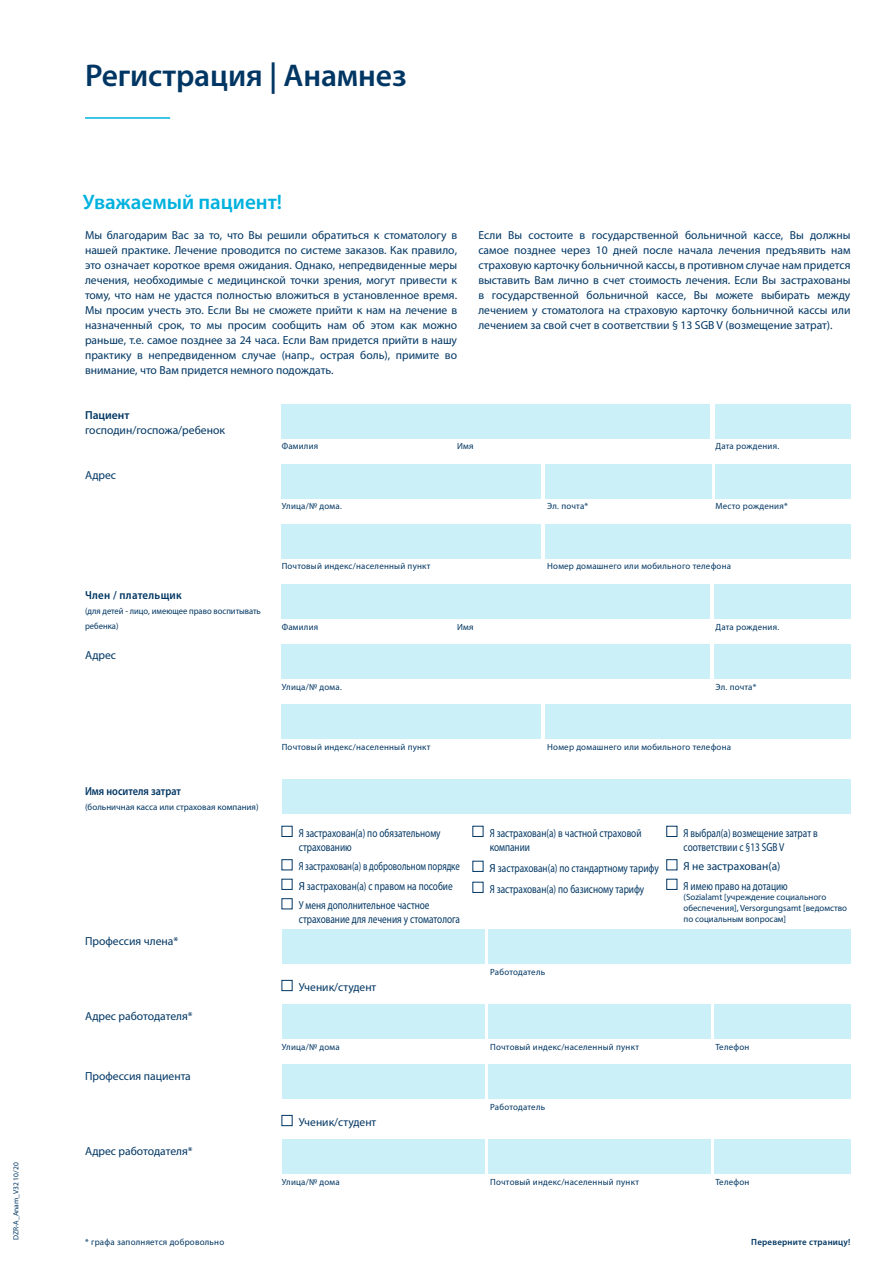
<style>
.page{position:relative;width:893px;height:1263px;background:#fff}
.page>*{position:absolute;margin:0;border:0;box-sizing:border-box;transform-origin:0 0}
.t1{font:600 31.5px "Myriad Pro";letter-spacing:-.005em;color:#003663}
.t2{font:600 21px "Myriad Pro";color:#00b1de}
.t3{font:11.7px/15px "Myriad Pro";color:#003663;text-align:justify}
.t4{font:11.7px/14px "Myriad Pro";color:#003663;scale:.8 1}
.t5{font:11.7px/19.5px "Myriad Pro";color:#003663;scale:.75 1}
.t6{font:600 11.7px "Myriad Pro";color:#003663;scale:.88 1}
.t7{font:600 11.7px "Myriad Pro";letter-spacing:.025em;color:#003663;scale:.94 1}
.t8{font:600 11.7px "Myriad Pro";color:#003663}
.t9{font:9px "Myriad Pro";letter-spacing:.025em;color:#003663}
.t10{font:9px/10.8px "Myriad Pro";color:#003663}
.t11{font:9px/15px "Myriad Pro";color:#003663;scale:.95 1}
.t12{font:600 9px "Myriad Pro";letter-spacing:.025em;color:#003663}
.t13{font:7.5px "Myriad Pro";color:#003663}
</style>
<div class="page">
<div style="left:282px;top:404px;width:428px;height:34px;background:#ccf0f8"></div>
<div style="left:282px;top:464px;width:259px;height:34px;background:#ccf0f8"></div>
<div style="left:545px;top:464px;width:166px;height:34px;background:#ccf0f8"></div>
<div style="left:282px;top:524px;width:259px;height:34px;background:#ccf0f8"></div>
<div style="left:282px;top:584px;width:428px;height:34px;background:#ccf0f8"></div>
<div style="left:282px;top:644px;width:428px;height:34px;background:#ccf0f8"></div>
<div style="left:282px;top:929px;width:202px;height:34px;background:#ccf0f8"></div>
<div style="left:282px;top:1004px;width:202px;height:34px;background:#ccf0f8"></div>
<div style="left:488px;top:1004px;width:222px;height:34px;background:#ccf0f8"></div>
<div style="left:282px;top:1064px;width:202px;height:34px;background:#ccf0f8"></div>
<div style="left:282px;top:1139px;width:202px;height:34px;background:#ccf0f8"></div>
<div style="left:488px;top:1139px;width:222px;height:34px;background:#ccf0f8"></div>
<div style="left:282px;top:704px;width:259px;height:34px;background:#ccf0f8"></div>
<div style="left:282px;top:779px;width:568px;height:34px;background:#ccf0f8"></div>
<div style="left:715px;top:464px;width:135px;height:34px;background:#ccf0f8"></div>
<div style="left:715px;top:404px;width:135px;height:34px;background:#ccf0f8"></div>
<div style="left:545px;top:524px;width:305px;height:34px;background:#ccf0f8"></div>
<div style="left:714px;top:584px;width:136px;height:34px;background:#ccf0f8"></div>
<div style="left:714px;top:644px;width:136px;height:34px;background:#ccf0f8"></div>
<div style="left:488px;top:929px;width:362px;height:34px;background:#ccf0f8"></div>
<div style="left:714px;top:1004px;width:136px;height:34px;background:#ccf0f8"></div>
<div style="left:488px;top:1064px;width:362px;height:34px;background:#ccf0f8"></div>
<div style="left:714px;top:1139px;width:136px;height:34px;background:#ccf0f8"></div>
<div style="left:545px;top:704px;width:305px;height:34px;background:#ccf0f8"></div>
<div style="left:282px;top:826px;width:10px;height:11px;background:#fff;border:1px solid #003663"></div>
<div style="left:282px;top:859px;width:10px;height:11px;background:#fff;border:1px solid #003663"></div>
<div style="left:282px;top:879px;width:10px;height:11px;background:#fff;border:1px solid #003663"></div>
<div style="left:282px;top:898px;width:10px;height:11px;background:#fff;border:1px solid #003663"></div>
<div style="left:282px;top:980px;width:10px;height:11px;background:#fff;border:1px solid #003663"></div>
<div style="left:282px;top:1115px;width:10px;height:11px;background:#fff;border:1px solid #003663"></div>
<div style="left:473px;top:826px;width:10px;height:11px;background:#fff;border:1px solid #003663"></div>
<div style="left:473px;top:861px;width:10px;height:11px;background:#fff;border:1px solid #003663"></div>
<div style="left:473px;top:882px;width:10px;height:11px;background:#fff;border:1px solid #003663"></div>
<div style="left:666px;top:826px;width:11px;height:11px;background:#fff;border:1px solid #003663"></div>
<div style="left:666px;top:859px;width:11px;height:11px;background:#fff;border:1px solid #003663"></div>
<div style="left:666px;top:879px;width:11px;height:11px;background:#fff;border:1px solid #003663"></div>
<hr style="left:85px;top:117px;width:85px;height:2px;background:#00b1de">
<p class="t13" style="left:13px;top:1240px;width:79px;rotate:-90deg">DZR-A_Anam_V32 10/20</p>
<h1 class="t1" style="left:85px;top:63px;width:323px">Регистрация | Анамнез</h1>
<h2 class="t2" style="left:83px;top:194px;width:201px">Уважаемый пациент!</h2>
<p class="t3" style="left:85px;top:229px;width:374px">Мы благодарим Вас за то, что Вы решили обратиться к стоматологу в нашей практике. Лечение проводится по системе заказов. Как правило, это означает короткое время ожидания. Однако, непредвиденные меры лечения, необходимые с медицинской точки зрения, могут привести к тому, что нам не удастся полностью вложиться в установленное время.<br>Мы просим учесть это. Если Вы не сможете прийти к нам на лечение в назначенный срок, то мы просим сообщить нам об этом как можно раньше, т.е. самое позднее за 24 часа. Если Вам придется прийти в нашу практику в непредвиденном случае (напр., острая боль), примите во внимание, что Вам придется немного подождать.</p>
<p class="t3" style="left:478px;top:229px;width:374px">Если Вы состоите в государственной больничной кассе, Вы должны самое позднее через 10 дней после начала лечения предъявить нам страховую карточку больничной кассы, в противном случае нам придется выставить Вам лично в счет стоимость лечения. Если Вы застрахованы в государственной больничной кассе, Вы можете выбирать между лечением у стоматолога на страховую карточку больничной кассы или лечением за свой счет в соответствии § 13 SGB V (возмещение затрат).</p>
<p class="t8" style="left:85px;top:411px;width:46px">Пациент</p>
<p class="t3" style="left:85px;top:424px;width:141px">господин/госпожа/ребенок</p>
<p class="t3" style="left:85px;top:469px;width:33px">Адрес</p>
<p class="t9" style="left:282px;top:443px;width:38px">Фамилия</p>
<p class="t9" style="left:457px;top:443px;width:18px">Имя</p>
<p class="t9" style="left:715px;top:443px;width:65px">Дата рождения.</p>
<p class="t9" style="left:282px;top:503px;width:62px">Улица/№ дома.</p>
<p class="t9" style="left:547px;top:503px;width:43px">Эл. почта*</p>
<p class="t9" style="left:715px;top:503px;width:74px">Место рождения*</p>
<p class="t7" style="left:85px;top:591px;width:104px">Член / плательщик</p>
<p class="t11" style="left:85px;top:605px;width:187px">(для детей - лицо, имеющее право воспитывать ребенка)</p>
<p class="t3" style="left:85px;top:649px;width:33px">Адрес</p>
<p class="t6" style="left:85px;top:786px;width:110px">Имя носителя затрат</p>
<p class="t10" style="left:85px;top:802px;width:175px">(больничная касса или страховая компания)</p>
<p class="t3" style="left:85px;top:934px;width:95px">Профессия члена*</p>
<p class="t3" style="left:85px;top:1009px;width:109px">Адрес работодателя*</p>
<p class="t3" style="left:85px;top:1069px;width:107px">Профессия пациента</p>
<p class="t3" style="left:85px;top:1144px;width:109px">Адрес работодателя*</p>
<p class="t9" style="left:282px;top:563px;width:150px">Почтовый индекс/населенный пункт</p>
<p class="t9" style="left:547px;top:563px;width:185px">Номер домашнего или мобильного телефона</p>
<p class="t9" style="left:282px;top:623px;width:38px">Фамилия</p>
<p class="t9" style="left:457px;top:623px;width:18px">Имя</p>
<p class="t9" style="left:715px;top:623px;width:65px">Дата рождения.</p>
<p class="t9" style="left:282px;top:683px;width:62px">Улица/№ дома.</p>
<p class="t9" style="left:715px;top:683px;width:43px">Эл. почта*</p>
<p class="t9" style="left:282px;top:743px;width:150px">Почтовый индекс/населенный пункт</p>
<p class="t9" style="left:547px;top:743px;width:185px">Номер домашнего или мобильного телефона</p>
<p class="t4" style="left:299px;top:827px;width:179px">Я застрахован(а) по обязательному страхованию</p>
<p class="t5" style="left:299px;top:857px;width:216px">Я застрахован(а) в добровольном порядке<br>Я застрахован(а) с правом на пособие<br>У меня дополнительное частное</p>
<p class="t4" style="left:299px;top:913px;width:203px">страхование для лечения у стоматолога</p>
<p class="t3" style="left:299px;top:980px;width:79px">Ученик/студент</p>
<p class="t4" style="left:490px;top:827px;width:191px">Я застрахован(а) в частной страховой компании</p>
<p class="t3" style="left:490px;top:858px;width:171px;line-height:21px">Я застрахован(а) по стандартному тарифу<br>Я застрахован(а) по базисному тарифу</p>
<p class="t9" style="left:490px;top:968px;width:56px">Работодатель</p>
<p class="t4" style="left:684px;top:827px;width:169px">Я выбрал(а) возмещение затрат в соответствии с §13 SGB V</p>
<p class="t3" style="left:684px;top:857px;width:106px;line-height:19.5px">Я не застрахован(а)<br>Я имею право на дотацию</p>
<p class="t10" style="left:684px;top:893px;width:165px">(Sozialamt [учреждение социального обеспечения], Versorgungsamt [ведомство по социальным вопросам]</p>
<p class="t9" style="left:282px;top:1043px;width:60px">Улица/№ дома</p>
<p class="t9" style="left:490px;top:1043px;width:150px">Почтовый индекс/населенный пункт</p>
<p class="t9" style="left:715px;top:1043px;width:35px">Телефон</p>
<p class="t3" style="left:299px;top:1115px;width:79px">Ученик/студент</p>
<p class="t9" style="left:490px;top:1103px;width:56px">Работодатель</p>
<p class="t9" style="left:282px;top:1178px;width:60px">Улица/№ дома</p>
<p class="t9" style="left:490px;top:1178px;width:150px">Почтовый индекс/населенный пункт</p>
<p class="t9" style="left:715px;top:1178px;width:35px">Телефон</p>
<p class="t9" style="left:85px;top:1238px;width:141px">* графа заполняется добровольно</p>
<p class="t12" style="left:751px;top:1238px;width:101px">Переверните страницу!</p>
</div>
